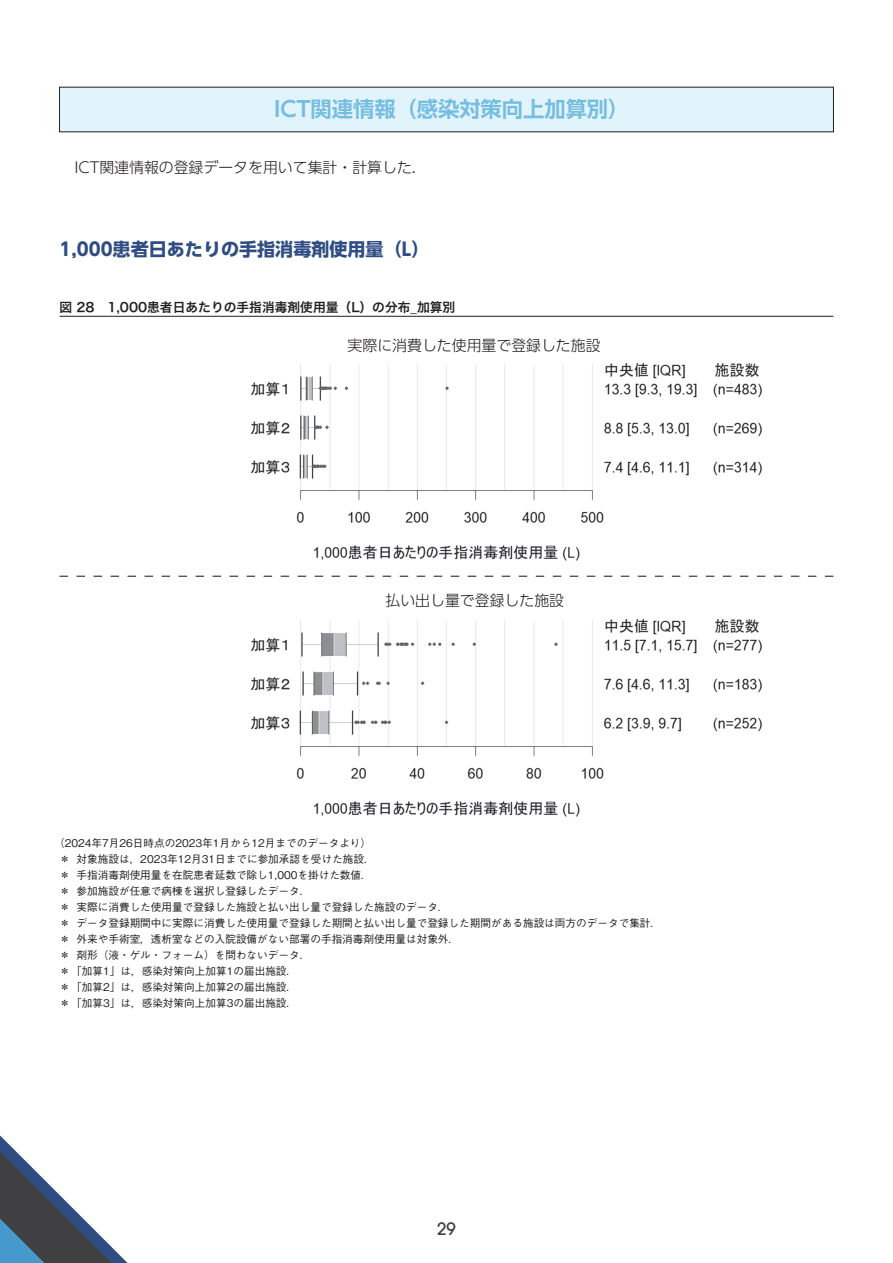
<style>
.page{position:relative;width:893px;height:1263px;background:#fff}
.page>*{position:absolute;margin:0;border:0;box-sizing:border-box;transform-origin:0 0}
.t1{font:700 21.3px "UD Shin Go Pro De";color:#75bde1}
.t2{font:700 18px "UD Shin Go Pro";color:#2f4d82}
.t3{font:500 16.95px "Avant Garde";color:#404042}
.t4{font:300 14.85px "UD Shin Go Pro";color:#231f20}
.t5{font:12.75px "Hira Kaku Std W6";color:#231f20}
.t6{font:500 10.65px/15.9px "Gothic BBB Pro";color:#231f20}
</style>
<div class="page">
<svg style="left:0;top:1135px;width:128px;height:128px"></svg>
<div style="left:60px;top:87px;width:773px;height:45px;background:#e1f4fc"></div>
<hr style="left:60px;top:316px;width:773px;height:1px;background:#231f20">
<img style="left:250px;top:363px;width:512px;height:198px">
<img style="left:250px;top:619px;width:512px;height:198px">
<svg style="left:60px;top:576px;width:773px;height:1px"></svg>
<h1 class="t1" style="left:274px;top:91px;width:357px">ICT関連情報（感染対策向上加算別）</h1>
<h3 class="t4" style="left:74px;top:155px;width:354px">ICT関連情報の登録データを用いて集計・計算した．</h3>
<h2 class="t2" style="left:60px;top:234px;width:371px">1,000患者日あたりの手指消毒剤使用量（L）</h2>
<p class="t5" style="left:60px;top:297px;width:397px">図 28　1,000患者日あたりの手指消毒剤使用量（L）の分布_加算別</p>
<h3 class="t4" style="left:348px;top:333px;width:254px">実際に消費した使用量で登録した施設</h3>
<h3 class="t4" style="left:386px;top:589px;width:180px">払い出し量で登録した施設</h3>
<p class="t6" style="left:60px;top:834px;width:603px;text-indent:-5px">（2024年7月26日時点の2023年1月から12月までのデータより）<br>＊ 対象施設は，2023年12月31日までに参加承認を受けた施設．<br>＊ 手指消毒剤使用量を在院患者延数で除し1,000を掛けた数値．<br>＊ 参加施設が任意で病棟を選択し登録したデータ．<br>＊ 実際に消費した使用量で登録した施設と払い出し量で登録した施設のデータ．<br>＊ データ登録期間中に実際に消費した使用量で登録した期間と払い出し量で登録した期間がある施設は両方のデータで集計．＊ 外来や手術室，透析室などの入院設備がない部署の手指消毒剤使用量は対象外．<br>＊ 剤形（液・ゲル・フォーム）を問わないデータ．<br>＊ 「加算1」は，感染対策向上加算1の届出施設．<br>＊ 「加算2」は，感染対策向上加算2の届出施設．<br>＊ 「加算3」は，感染対策向上加算3の届出施設．</p>
<h3 class="t3" style="left:437px;top:1218px;width:20px">29</h3>
</div>
